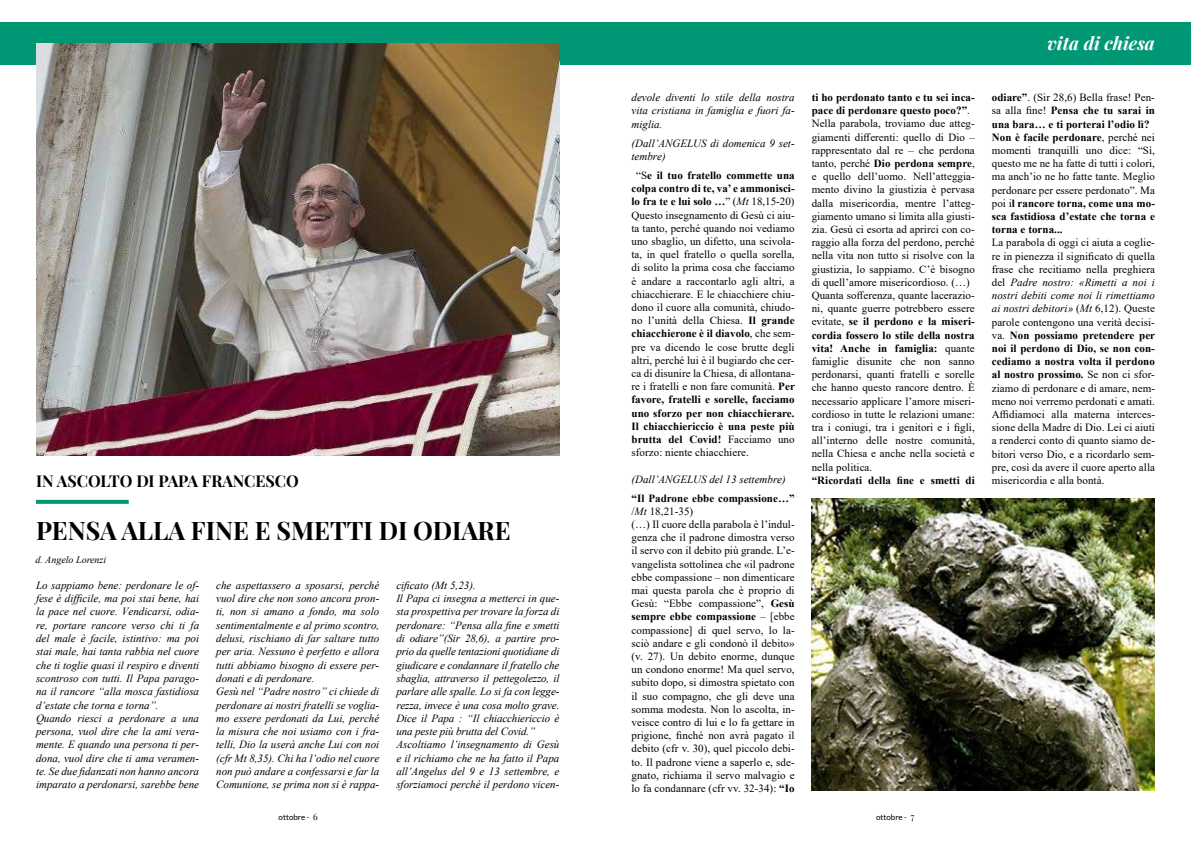
<style>
.page{position:relative;width:1191px;height:842px;background:#fff}
.page>*{position:absolute;margin:0;border:0;box-sizing:border-box;transform-origin:0 0}
.t1{font:700 25px "Playfair Display";color:#000}
.t2{font:italic 700 18px "Playfair Display";color:#fff}
.t3{font:700 16px "Playfair Display";color:#000}
.t4{font:11px/13.2px "Times New Roman";letter-spacing:.005em;color:#000}
.t5{font:italic 11px/13.3px "Times New Roman";color:#000}
.t6{font:700 11px "Times New Roman";letter-spacing:.005em;color:#000}
.t7{font:italic 10px "Times New Roman";color:#000}
.t8{font:8px "Lato";color:#000}
.s1{font-weight:700}
.s2{font-style:italic}
.s3{font-family:"Playfair Display";font-size:9px}
</style>
<div class="page">
<div style="left:0;top:22px;width:1191px;height:43px;background:#009874"></div>
<img style="left:36px;top:43px;width:523px;height:412px">
<svg style="left:36px;top:500px;width:93px;height:4px"></svg>
<img style="left:811px;top:499px;width:344px;height:292px">
<h2 class="t2" style="left:1047px;top:29px;width:109px">vita di chiesa</h2>
<h3 class="t3" style="left:36px;top:468px;width:264px">IN ASCOLTO DI PAPA FRANCESCO</h3>
<h1 class="t1" style="left:36px;top:511px;width:476px">PENSA ALLA FINE E SMETTI DI ODIARE</h1>
<p class="t7" style="left:35px;top:553px;width:72px">d. Angelo Lorenzi</p>
<p class="t5" style="left:36px;top:578px;width:165px">Lo sappiamo bene: perdonare le of&shy;fese è difficile, ma poi stai bene, hai la pace nel cuore. Vendicarsi, odia&shy;re, portare rancore verso chi ti fa del male è facile, istintivo: ma poi stai male, hai tanta rabbia nel cuore che ti toglie quasi il respiro e diventi scontroso con tutti. Il Papa parago&shy;na il rancore “alla mosca fastidiosa d’estate che torna e torna”.<br>Quando riesci a perdonare a una persona, vuol dire che la ami vera&shy;mente. E quando una persona ti per&shy;dona, vuol dire che ti ama veramen&shy;te. Se due fidanzati non hanno ancora imparato a perdonarsi, sarebbe bene</p>
<p class="t5" style="left:216px;top:578px;width:165px">che aspettassero a sposarsi, perché vuol dire che non sono ancora pron&shy;ti, non si amano a fondo, ma solo sentimentalmente e al primo scontro, delusi, rischiano di far saltare tutto per aria. Nessuno è perfetto e allora tutti abbiamo bisogno di essere per&shy;donati e di perdonare.<br>Gesù nel “Padre nostro” ci chiede di perdonare ai nostri fratelli se voglia&shy;mo essere perdonati da Lui, perché la misura che noi usiamo con i fra&shy;telli, Dio la userà anche Lui con noi (cfr Mt 8,35). Chi ha l’odio nel cuore non può andare a confessarsi e far la Comunione, se prima non si è rappa-</p>
<p class="t5" style="left:396px;top:578px;width:165px">cificato (Mt 5,23).<br>Il Papa ci insegna a metterci in que&shy;sta prospettiva per trovare la forza di perdonare: “Pensa alla fine e smetti di odiare”(Sir 28,6), a partire pro&shy;prio da quelle tentazioni quotidiane di giudicare e condannare il fratello che sbaglia, attraverso il pettegolezzo, il parlare alle spalle. Lo si fa con legge&shy;rezza, invece è una cosa molto grave.<br>Dice il Papa : “Il chiacchiericcio è una peste più brutta del Covid.” Ascoltiamo l’insegnamento di Gesù e il richiamo che ne ha fatto il Papa all’Angelus del 9 e 13 settembre, e sforziamoci perché il perdono vicen-</p>
<p class="t5" style="left:631px;top:91px;width:165px;text-align:justify">devole diventi lo stile della nostra vita cristiana in famiglia e fuori fa&shy;miglia.</p>
<p class="t5" style="left:631px;top:136px;width:165px">(Dall’ANGELUS di domenica 9 set&shy;tembre)</p>
<p class="t4" style="left:631px;top:168px;width:165px;text-align:justify;text-indent:5px">“S<span class="s1">e il tuo fratello commette una colpa contro di te, va’ e ammonisci&shy;lo fra te e lui solo …</span>” (<span class="s2">Mt</span> 18,15-20)<br>Questo insegnamento di Gesù ci aiu&shy;ta tanto, perché quando noi vediamo uno sbaglio, un difetto, una scivola&shy;ta, in quel fratello o quella sorella, di solito la prima cosa che facciamo è andare a raccontarlo agli altri, a chiacchierare. E le chiacchiere chiu&shy;dono il cuore alla comunità, chiudo&shy;no l’unità della Chiesa. <span class="s1">Il grande chiacchierone è il diavolo</span>, che sem&shy;pre va dicendo le cose brutte degli altri, perché lui è il bugiardo che cer&shy;ca di disunire la Chiesa, di allontana&shy;re i fratelli e non fare comunità. <span class="s1">Per favore, fratelli e sorelle, facciamo uno sforzo per non chiacchierare.<br>Il chiacchiericcio è una peste più brutta del Covid!</span> Facciamo uno sforzo: niente chiacchiere.</p>
<p class="t5" style="left:631px;top:472px;width:156px">(Dall’ANGELUS del 13 settembre)</p>
<p class="t4" style="left:631px;top:491px;width:165px"><span class="s1">“Il Padrone ebbe compassione…” </span>/<span class="s2">Mt</span> 18,21-35)<br>(…) Il cuore della parabola è l’indul&shy;genza che il padrone dimostra verso il servo con il debito più grande. L’e&shy;vangelista sottolinea che «il padrone ebbe compassione – non dimenticare mai questa parola che è proprio di Gesù: “Ebbe compassione”, <span class="s1">Gesù sempre ebbe compassione</span> – [ebbe compassione] di quel servo, lo la&shy;sciò andare e gli condonò il debito» (v. 27). Un debito enorme, dunque un condono enorme! Ma quel servo, subito dopo, si dimostra spietato con il suo compagno, che gli deve una somma modesta. Non lo ascolta, in&shy;veisce contro di lui e lo fa gettare in prigione, finché non avrà pagato il debito (cfr v. 30), quel piccolo debi&shy;to. Il padrone viene a saperlo e, sde&shy;gnato, richiama il servo malvagio e lo fa condannare (cfr vv. 32-34): <span class="s1">“Io</span></p>
<p class="t4" style="left:811px;top:90px;width:165px"><span class="s1">ti ho perdonato tanto e tu sei inca&shy;pace di perdonare questo poco?”</span>.<br>Nella parabola, troviamo due atteg&shy;giamenti differenti: quello di Dio – rappresentato dal re – che perdona tanto, perché <span class="s1">Dio perdona sempre</span>, e quello dell’uomo. Nell’atteggia&shy;mento divino la giustizia è pervasa dalla misericordia, mentre l’atteg&shy;giamento umano si limita alla giusti&shy;zia. Gesù ci esorta ad aprirci con co&shy;raggio alla forza del perdono, perché nella vita non tutto si risolve con la giustizia, lo sappiamo. C’è bisogno di quell’amore misericordioso. (…)<br>Quanta sofferenza, quante lacerazio&shy;ni, quante guerre potrebbero essere evitate, <span class="s1">se il perdono e la miseri&shy;cordia fossero lo stile della nostra vita! Anche in famiglia:</span> quante famiglie disunite che non sanno perdonarsi, quanti fratelli e sorelle che hanno questo rancore dentro. È necessario applicare l’amore miseri&shy;cordioso in tutte le relazioni umane: tra i coniugi, tra i genitori e i figli, all’interno delle nostre comunità, nella Chiesa e anche nella società e nella politica.</p>
<p class="t6" style="left:811px;top:472px;width:165px">“Ricordati della fine e smetti di</p>
<p class="t8" style="left:279px;top:813px;width:41px">ottobre - <span class="s3">6</span></p>
<p class="t8" style="left:876px;top:813px;width:40px">ottobre - <span class="s3">7</span></p>
<p class="t4" style="left:991px;top:91px;width:165px"><span class="s1">odiare”</span>. (Sir 28,6) Bella frase! Pen&shy;sa alla fine! <span class="s1">Pensa che tu sarai in una bara… e ti porterai l’odio lì?<br>Non è facile perdonare</span>, perché nei momenti tranquilli uno dice: “Sì, questo me ne ha fatte di tutti i colori, ma anch’io ne ho fatte tante. Meglio perdonare per essere perdonato”. Ma poi i<span class="s1">l rancore torna, come una mo&shy;sca fastidiosa d’estate che torna e torna e torna...</span></p>
<p class="t4" style="left:991px;top:236px;width:165px;text-align:justify">La parabola di oggi ci aiuta a coglie&shy;re in pienezza il significato di quella frase che recitiamo nella preghiera del <span class="s2">Padre nostro: «Rimetti a noi i nostri debiti come noi li rimettiamo ai nostri debitori»</span> (<span class="s2">Mt</span> 6,12). Queste parole contengono una verità decisi&shy;va. <span class="s1">Non possiamo pretendere per noi il perdono di Dio, se non con&shy;cediamo a nostra volta il perdono al nostro prossimo.</span> Se non ci sfor&shy;ziamo di perdonare e di amare, nem&shy;meno noi verremo perdonati e amati.<br>Affidiamoci alla materna interces&shy;sione della Madre di Dio. Lei ci aiuti a renderci conto di quanto siamo de&shy;bitori verso Dio, e a ricordarlo sem&shy;pre, così da avere il cuore aperto alla misericordia e alla bontà.</p>
</div>
